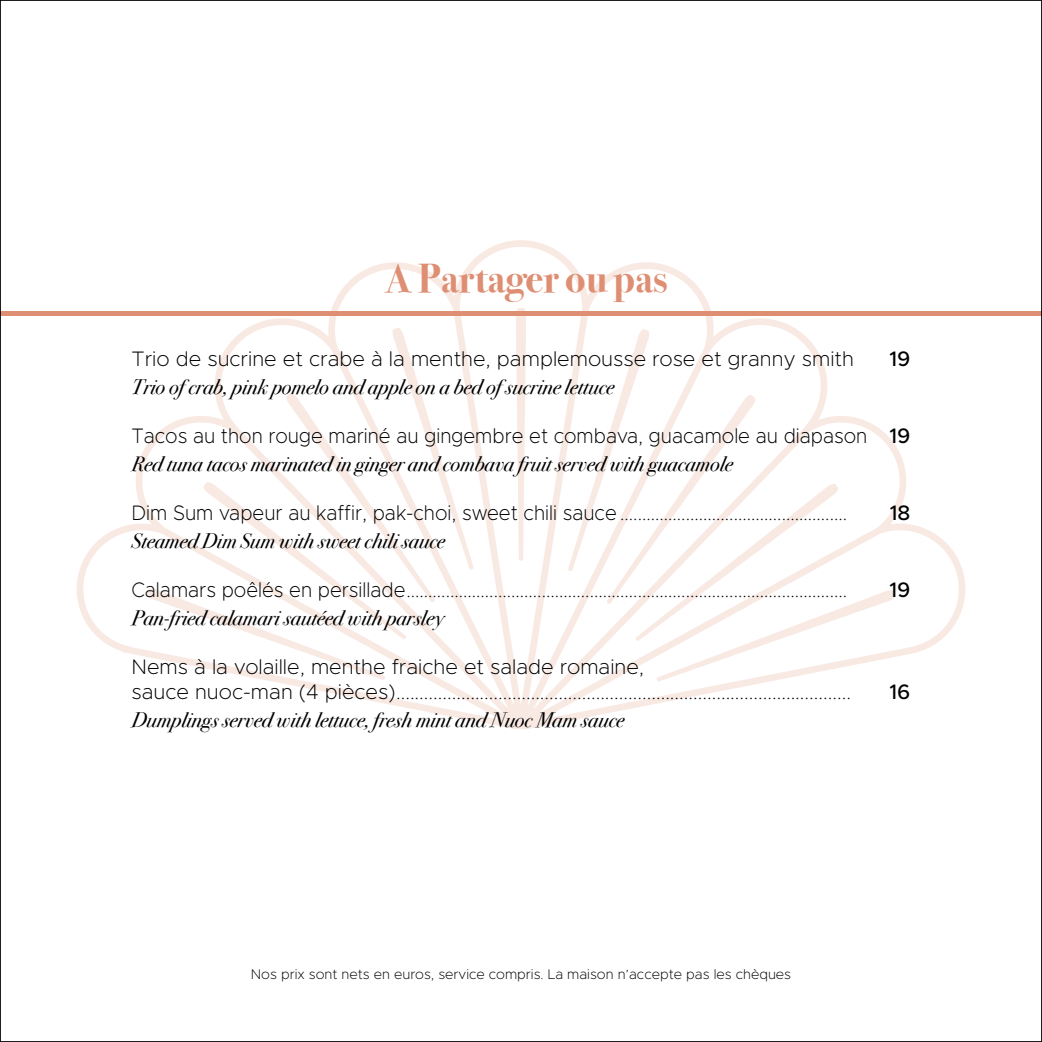
<style>
.page{position:relative;width:1042px;height:1042px;background:#fff}
.page>*{position:absolute;margin:0;border:0;box-sizing:border-box;transform-origin:0 0}
.t1{font:700 40.25px "Bodoni Svty Two ITCTT";color:#de8f73}
.t2{font:200 21px "Metropolis";color:#000;scale:.94 1}
.t3{font:italic 21px "Bodoni Svty Two ITCTT";color:#000}
.t4{font:200 21px/25.2px "Metropolis";color:#000}
.t5{font:500 21px "Metropolis";color:#000}
.t6{font:200 14px "Metropolis";color:#000}
.s1{font-weight:500}
</style>
<div class="page">
<svg style="left:77px;top:240px;width:888px;height:489px"></svg>
<svg style="left:516px;top:308px;width:10px;height:253px"></svg>
<svg style="left:146px;top:327px;width:328px;height:353px"></svg>
<svg style="left:568px;top:329px;width:327px;height:353px"></svg>
<div style="left:0;top:311px;width:1042px;height:5px;background:#de8f73"></div>
<h1 class="t1" style="left:385px;top:245px;width:284px">A Partager ou pas</h1>
<p class="t4" style="left:131px;top:346px;width:724px">Trio de sucrine et crabe à la menthe, pamplemousse rose et granny smith</p>
<p class="t5" style="left:889px;top:346px;width:23px">19</p>
<p class="t3" style="left:131px;top:368px;width:484px">Trio of crab, pink pomelo and apple on a bed of sucrine lettuce</p>
<p class="t2" style="left:131px;top:423px;width:830px">Tacos au thon rouge mariné au gingembre et combava, guacamole au diapason <span class="s1">19</span></p>
<p class="t3" style="left:131px;top:445px;width:603px">Red tuna tacos marinated in ginger and combava fruit served with guacamole</p>
<p class="t2" style="left:131px;top:500px;width:763px">Dim Sum vapeur au kaffir, pak-choi, sweet chili sauce ....................................................</p>
<p class="t5" style="left:890px;top:500px;width:22px">18</p>
<p class="t3" style="left:131px;top:522px;width:315px">Steamed Dim Sum with sweet chili sauce</p>
<p class="t2" style="left:131px;top:577px;width:763px">Calamars poêlés en persillade.....................................................................................................</p>
<p class="t5" style="left:889px;top:577px;width:23px">19</p>
<p class="t3" style="left:131px;top:599px;width:314px">Pan-fried calamari sautéed with parsley</p>
<p class="t4" style="left:131px;top:654px;width:721px">Nems à la volaille, menthe fraiche et salade romaine,<br>sauce nuoc-man (4 pièces)..................................................................................................</p>
<p class="t5" style="left:889px;top:679px;width:23px">16</p>
<p class="t3" style="left:131px;top:702px;width:494px">Dumplings served with lettuce, fresh mint and Nuoc Mam sauce</p>
<p class="t6" style="left:251px;top:965px;width:542px">Nos prix sont nets en euros, service compris. La maison n’accepte pas les chèques</p>
</div>
